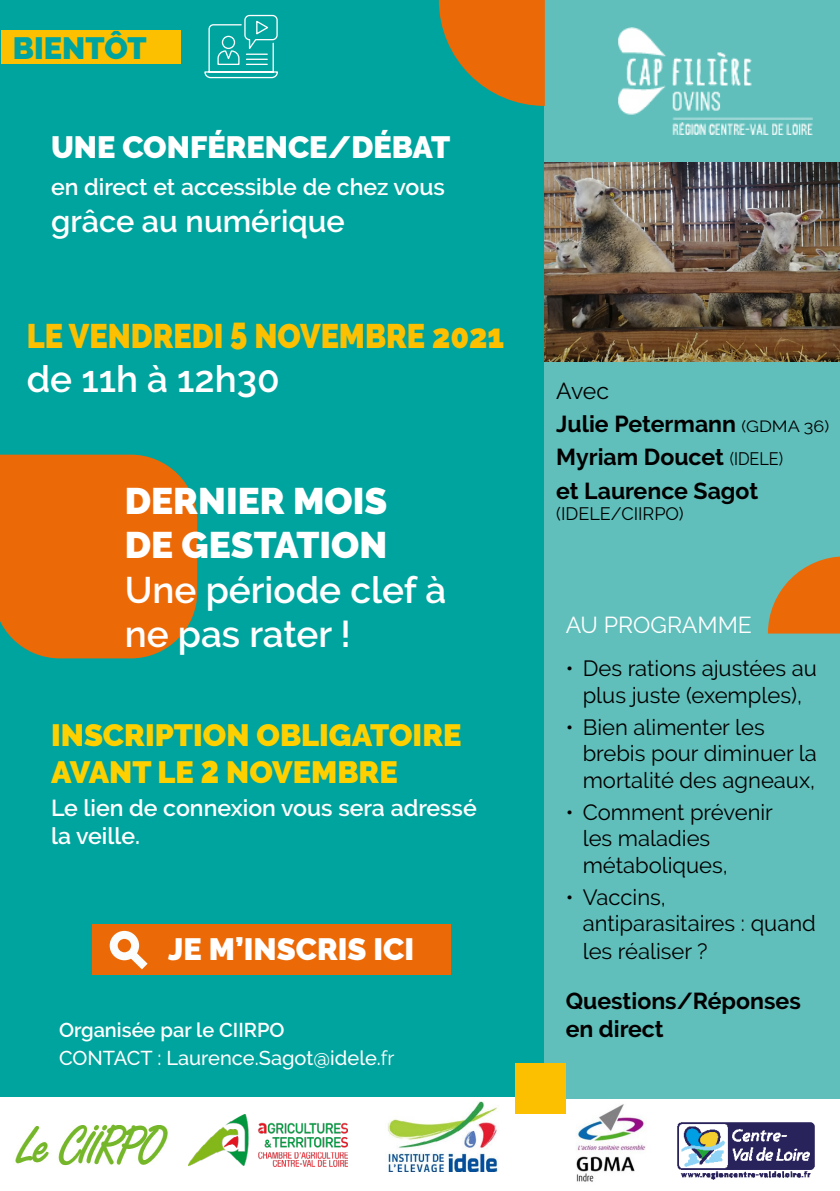
<style>
.page{position:relative;width:840px;height:1191px;background:#fff}
.page>*{position:absolute;margin:0;border:0;box-sizing:border-box;transform-origin:0 0}
.t1{font:600 36.8px/44.2px "Raleway";color:#fff}
.t2{font:900 36.8px/44.2px "Raleway";color:#fff}
.t3{font:900 34px "Raleway";color:#fcc000;scale:.9 1}
.t4{font:900 30.8px/36.8px "Raleway";color:#ffd000}
.t5{font:900 30.8px "Raleway";color:#fff}
.t6{font:600 30.8px "Raleway";color:#fff}
.t7{font:900 30.8px "Raleway";color:#00a49e}
.t8{font:700 23px/33.4px "Raleway";color:#000}
.t9{font:600 23px/27.6px "Raleway";color:#fff}
.t10{font:23px "Raleway";color:#fff}
.t11{font:22px/26.4px "Raleway";color:#000}
.t12{font:500 20px "Raleway";color:#fff}
.t13{font:600 20px "Raleway";color:#fff}
.t14{font:18px "Raleway";color:#000}
.s1{font-size:37.4px}
.s2{font-size:38.4px}
.s3{font-weight:400}
.s4{font-weight:400;font-size:16.2px}
.s5{font-weight:400;font-size:18px}
</style>
<div class="page">
<div style="left:0;top:0;width:574px;height:1096px;background:#00a49e"></div>
<div style="left:544px;top:0;width:295px;height:1098px;background:#60bfbb"></div>
<svg style="left:438px;top:0;width:106px;height:106px"></svg>
<img style="left:618px;top:27px;width:194px;height:108px">
<div style="left:0;top:454px;width:197px;height:204px;background:#ec6907"></div>
<img style="left:544px;top:162px;width:295px;height:200px">
<svg style="left:767px;top:556px;width:72px;height:77px"></svg>
<div style="left:514px;top:1062px;width:51px;height:51px;background:#fcc000"></div>
<div style="left:92px;top:924px;width:358px;height:51px;background:#ec6907"></div>
<svg style="left:110px;top:931px;width:37px;height:38px"></svg>
<img style="left:15px;top:1124px;width:153px;height:42px">
<img style="left:189px;top:1114px;width:158px;height:53px">
<img style="left:677px;top:1122px;width:137px;height:58px">
<div style="left:1px;top:30px;width:179px;height:33px;background:#fcc000"></div>
<svg style="left:204px;top:14px;width:74px;height:65px"></svg>
<img style="left:387px;top:1101px;width:111px;height:70px">
<img style="left:576px;top:1104px;width:70px;height:78px">
<h3 class="t7" style="left:13px;top:30px;width:135px">BIENTÔT</h3>
<h3 class="t5" style="left:51px;top:129px;width:400px">UNE CONFÉRENCE/DÉBAT</h3>
<p class="t9" style="left:51px;top:173px;width:395px">en direct et accessible de chez vous</p>
<h3 class="t6" style="left:51px;top:203px;width:295px">grâce au numérique</h3>
<h2 class="t3" style="left:27px;top:316px;width:532px">LE VENDREDI <span class="s1">5</span> NOVEMBRE 2021</h2>
<h1 class="t1" style="left:27px;top:357px;width:254px">de 11h à 12h30</h1>
<h1 class="t2" style="left:125px;top:479px;width:264px">DERNIER MOIS<br>DE GESTATION</h1>
<h1 class="t1" style="left:125px;top:567px;width:322px">Une période clef à ne pas rater !</h1>
<h3 class="t4" style="left:51px;top:716px;width:411px">INSCRIPTION OBLIGATOIRE<br>AVANT LE <span class="s2">2</span> NOVEMBRE</h3>
<p class="t9" style="left:51px;top:794px;width:427px">Le lien de connexion vous sera adressé la veille.</p>
<h3 class="t5" style="left:168px;top:931px;width:247px">JE M’INSCRIS ICI</h3>
<p class="t13" style="left:59px;top:1018px;width:227px">Organisée par le CIIRPO</p>
<p class="t12" style="left:59px;top:1046px;width:337px">CONTACT : Laurence.Sagot@idele.<span class="s3">fr</span></p>
<p class="t8" style="left:556px;top:374px;width:274px"><span class="s3">Avec<br></span>Julie Petermann <span class="s4">(GDMA 36)<br></span>Myriam Doucet <span class="s5">(IDELE)<br></span>et Laurence Sagot</p>
<p class="t14" style="left:556px;top:503px;width:129px">(IDELE/CIIRPO)</p>
<p class="t10" style="left:565px;top:611px;width:188px">AU PROGRAMME</p>
<p class="t11" style="left:565px;top:655px;width:252px;text-align:center">• Des rations ajustées au plus juste (exemples),</p>
<p class="t11" style="left:582px;top:714px;width:235px;text-indent:-17px">• Bien alimenter les brebis pour diminuer la mortalité des agneaux,</p>
<p class="t11" style="left:582px;top:799px;width:192px;text-indent:-17px">• Comment prévenir les maladies métaboliques,</p>
<p class="t11" style="left:582px;top:883px;width:234px;line-height:27px;text-indent:-17px">• Vaccins, antiparasitaires : quand les réaliser ?</p>
<p class="t8" style="left:565px;top:987px;width:236px;line-height:27.6px">Questions/Réponses en direct</p>
</div>
